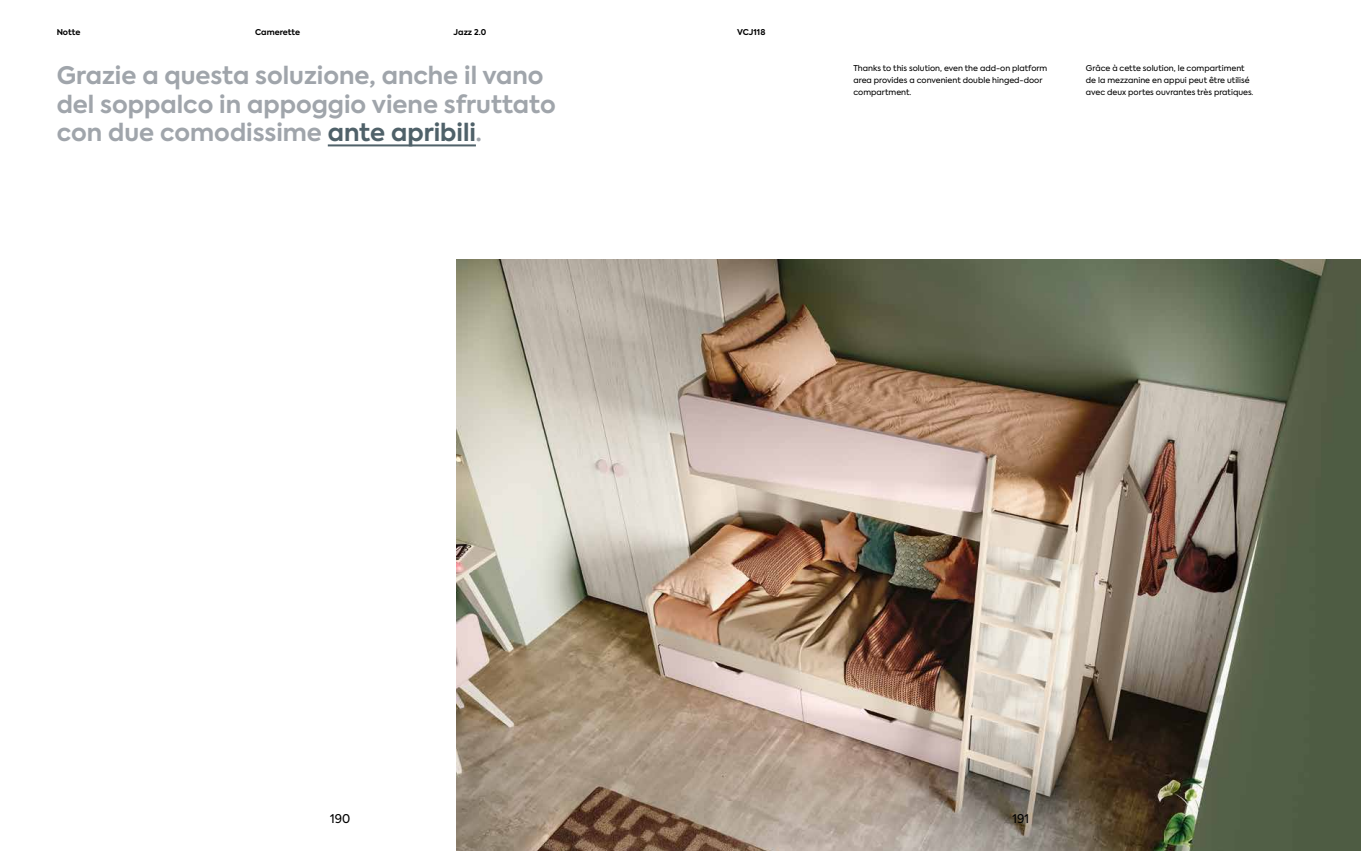
<style>
.page{position:relative;width:1361px;height:851px;background:#fff}
.page>*{position:absolute;margin:0;border:0;box-sizing:border-box;transform-origin:0 0}
.t1{font:700 24px/28.8px "Axiforma";color:#a0a5ab}
.t2{font:12px "Axiforma";color:#000}
.t3{font:8px/12px "Axiforma";color:#000}
.t4{font:700 8px "Axiforma";color:#000}
.s1{color:#4f6169}
</style>
<div class="page">
<img style="left:456px;top:259px;width:905px;height:591px">
<hr style="left:328px;top:144px;width:148px;height:2px;background:#4f6169">
<p class="t4" style="left:57px;top:26px;width:25px">Notte</p>
<p class="t4" style="left:255px;top:26px;width:46px">Camerette</p>
<p class="t4" style="left:454px;top:26px;width:34px">Jazz 2.0</p>
<h1 class="t1" style="left:57px;top:61px;width:500px">Grazie a questa soluzione, anche il vano del soppalco in appoggio viene sfruttato con due comodissime <span class="s1">ante apribili</span>.</h1>
<p class="t4" style="left:737px;top:26px;width:30px">VCJ118</p>
<p class="t3" style="left:853px;top:63px;width:195px">Thanks to this solution, even the add-on platform area provides a convenient double hinged-door compartment.</p>
<p class="t3" style="left:1086px;top:63px;width:169px">Grâce à cette solution, le compartiment de la mezzanine en appui peut être utilisé avec deux portes ouvrantes très pratiques.</p>
<h2 class="t2" style="left:330px;top:810px;width:22px">190</h2>
<h2 class="t2" style="left:1012px;top:810px;width:18px">191</h2>
</div>
